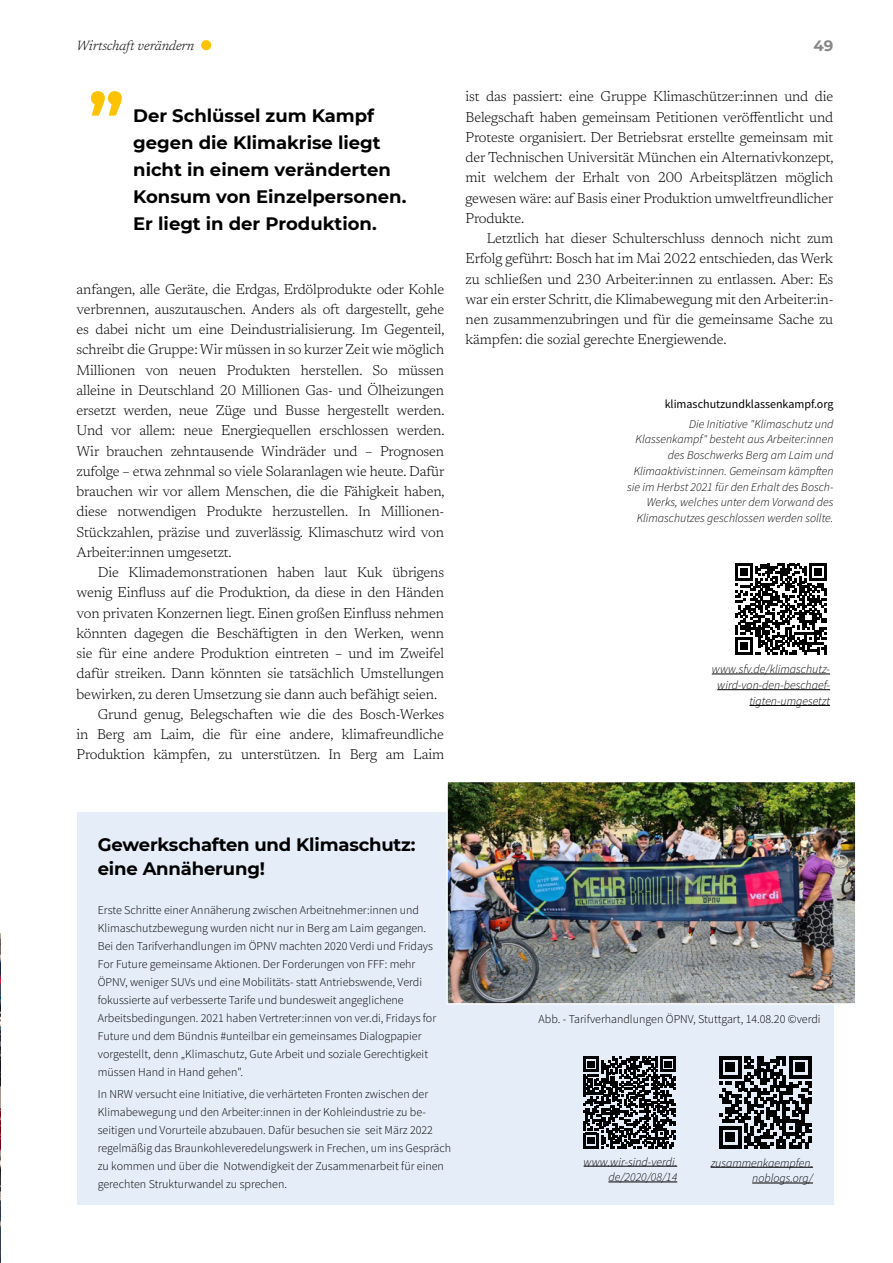
<style>
.page{position:relative;width:893px;height:1263px;background:#fff}
.page>*{position:absolute;margin:0;border:0;box-sizing:border-box;transform-origin:0 0}
.t1{font:700 18px/27px "Montserrat";color:#000}
.t2{font:700 15px "Montserrat";color:#878787}
.t3{font:300 14.25px/20.2px "Newsreader";letter-spacing:-.01em;color:#000;text-align:justify}
.t4{font:italic 300 13.5px "Newsreader";color:#000}
.t5{font:300 12px/18px "Source Sans Pro";color:#000}
.t6{font:italic 300 12px/15.8px "Source Sans Pro";color:#000;text-align:right}
.t7{font:12px "Source Sans Pro";color:#000}
</style>
<div class="page">
<div style="left:201px;top:40px;width:10px;height:10px;background:#fdc300;border-radius:50%"></div>
<div style="left:77px;top:813px;width:756px;height:392px;background:#e5edf9"></div>
<hr style="left:712px;top:674px;width:118px;height:1px;background:#000">
<hr style="left:717px;top:689px;width:113px;height:1px;background:#000">
<hr style="left:749px;top:705px;width:81px;height:1px;background:#000">
<svg style="left:736px;top:564px;width:91px;height:90px"></svg>
<svg style="left:91px;top:91px;width:31px;height:25px"></svg>
<img style="left:448px;top:783px;width:406px;height:219px">
<div style="left:446px;top:781px;width:410px;height:223px;border:1px solid #fff"></div>
<img style="left:0;top:933px;width:1px;height:330px">
<hr style="left:711px;top:1167px;width:102px;height:1px;background:#000">
<hr style="left:752px;top:1183px;width:61px;height:1px;background:#000">
<svg style="left:719px;top:1056px;width:92px;height:92px"></svg>
<hr style="left:584px;top:1166px;width:93px;height:1px;background:#000">
<hr style="left:608px;top:1181px;width:69px;height:1px;background:#000">
<svg style="left:583px;top:1056px;width:93px;height:92px"></svg>
<p class="t4" style="left:77px;top:35px;width:119px">Wirtschaft verändern</p>
<p class="t2" style="left:814px;top:34px;width:21px">49</p>
<p class="t1" style="left:133px;top:101px;width:275px">Der Schlüssel zum Kampf gegen die Klimakrise liegt nicht in einem veränderten<br>Konsum von Einzelpersonen.<br>Er liegt in der Produktion.</p>
<p class="t3" style="left:77px;top:278px;width:369px">anfangen, alle Geräte, die Erdgas, Erdölprodukte oder Kohle verbrennen, auszutauschen. Anders als oft dargestellt, gehe es dabei nicht um eine Deindustrialisierung. Im Gegenteil, schreibt die Gruppe: Wir müssen in so kurzer Zeit wie möglich Millionen von neuen Produkten herstellen. So müssen alleine in Deutschland 20 Millionen Gas- und Ölheizungen ersetzt werden, neue Züge und Busse hergestellt werden.<br>Und vor allem: neue Energiequellen erschlossen werden.<br>Wir brauchen zehntausende Windräder und – Prognosen zufolge – etwa zehnmal so viele Solaranlagen wie heute. Dafür brauchen wir vor allem Menschen, die die Fähigkeit haben, diese notwendigen Produkte herzustellen. In Millionen-Stückzahlen, präzise und zuverlässig. Klimaschutz wird von Arbeiter:innen umgesetzt.</p>
<p class="t3" style="left:98px;top:561px;width:348px">Die Klimademonstrationen haben laut Kuk übrigens</p>
<p class="t3" style="left:77px;top:582px;width:369px">wenig Einfluss auf die Produktion, da diese in den Händen</p>
<p class="t3" style="left:77px;top:602px;width:369px">von privaten Konzernen liegt. Einen großen Einfluss nehmen</p>
<p class="t3" style="left:77px;top:622px;width:369px">könnten dagegen die Beschäftigten in den Werken, wenn</p>
<p class="t3" style="left:77px;top:642px;width:369px">sie für eine andere Produktion eintreten – und im Zweifel</p>
<p class="t3" style="left:77px;top:663px;width:369px">dafür streiken. Dann könnten sie tatsächlich Umstellungen</p>
<p class="t3" style="left:77px;top:683px;width:362px">bewirken, zu deren Umsetzung sie dann auch befähigt seien.</p>
<p class="t3" style="left:98px;top:703px;width:348px">Grund genug, Belegschaften wie die des Bosch-Werkes</p>
<p class="t3" style="left:77px;top:723px;width:369px">in Berg am Laim, die für eine andere, klimafreundliche</p>
<p class="t3" style="left:77px;top:744px;width:369px">Produktion kämpfen, zu unterstützen. In Berg am Laim</p>
<p class="t3" style="left:466px;top:86px;width:369px">ist das passiert: eine Gruppe Klimaschützer:innen und die Belegschaft haben gemeinsam Petitionen veröffentlicht und Proteste organisiert. Der Betriebsrat erstellte gemeinsam mit der Technischen Universität München ein Alternativkonzept, mit welchem der Erhalt von 200 Arbeitsplätzen möglich gewesen wäre: auf Basis einer Produktion umweltfreundlicher Produkte.</p>
<p class="t3" style="left:466px;top:227px;width:369px;text-indent:21px">Letztlich hat dieser Schulterschluss dennoch nicht zum Erfolg geführt: Bosch hat im Mai 2022 entschieden, das Werk zu schließen und 230 Arbeiter:innen zu entlassen. Aber: Es war ein erster Schritt, die Klimabewegung mit den Arbeiter:in&shy;nen zusammenzubringen und für die gemeinsame Sache zu kämpfen: die sozial gerechte Energiewende.</p>
<p class="t7" style="left:665px;top:396px;width:170px">klimaschutzundklassenkampf.org</p>
<p class="t6" style="left:627px;top:416px;width:208px">Die Initiative "Klimaschutz und Klassenkampf" besteht aus Arbeiter:innen des Boschwerks Berg am Laim und Klimaaktivist:innen. Gemeinsam kämpften sie im Herbst 2021 für den Erhalt des Bosch-Werks, welches unter dem Vorwand des Klimaschutzes geschlossen werden sollte.</p>
<p class="t6" style="left:712px;top:661px;width:120px">www.sfv.de/klimaschutz&shy;wird-von-den-beschaef&shy;tigten-umgesetzt</p>
<p class="t1" style="left:98px;top:832px;width:319px;line-height:24px">Gewerkschaften und Klimaschutz: eine Annäherung!</p>
<p class="t5" style="left:98px;top:901px;width:340px">Erste Schritte einer Annäherung zwischen Arbeitnehmer:innen und Klimaschutzbewegung wurden nicht nur in Berg am Laim gegangen.<br>Bei den Tarifverhandlungen im ÖPNV machten 2020 Verdi und Fridays For Future gemeinsame Aktionen. Der Forderungen von FFF: mehr ÖPNV, weniger SUVs und eine Mobilitäts- statt Antriebswende, Verdi fokussierte auf verbesserte Tarife und bundesweit angeglichene Arbeitsbedingungen. 2021 haben Vertreter:innen von ver.di, Fridays for Future und dem Bündnis #unteilbar ein gemeinsames Dialogpapier vorgestellt, denn „Klimaschutz, Gute Arbeit und soziale Gerechtigkeit müssen Hand in Hand gehen".</p>
<p class="t5" style="left:98px;top:1085px;width:355px">In NRW versucht eine Initiative, die verhärteten Fronten zwischen der Klimabewegung und den Arbeiter:innen in der Kohleindustrie zu be&shy;seitigen und Vorurteile abzubauen. Dafür besuchen sie seit März 2022 regelmäßig das Braunkohleveredelungswerk in Frechen, um ins Gespräch zu kommen und über die Notwendigkeit der Zusammenarbeit für einen gerechten Strukturwandel zu sprechen.</p>
<p class="t5" style="left:539px;top:1010px;width:284px">Abb. - Tarifverhandlungen ÖPNV, Stuttgart, 14.08.20 ©verdi</p>
<p class="t6" style="left:584px;top:1154px;width:95px">www.wir-sind-verdi. de/2020/08/14</p>
<p class="t6" style="left:711px;top:1155px;width:104px">zusammenkaempfen. noblogs.org/</p>
</div>
